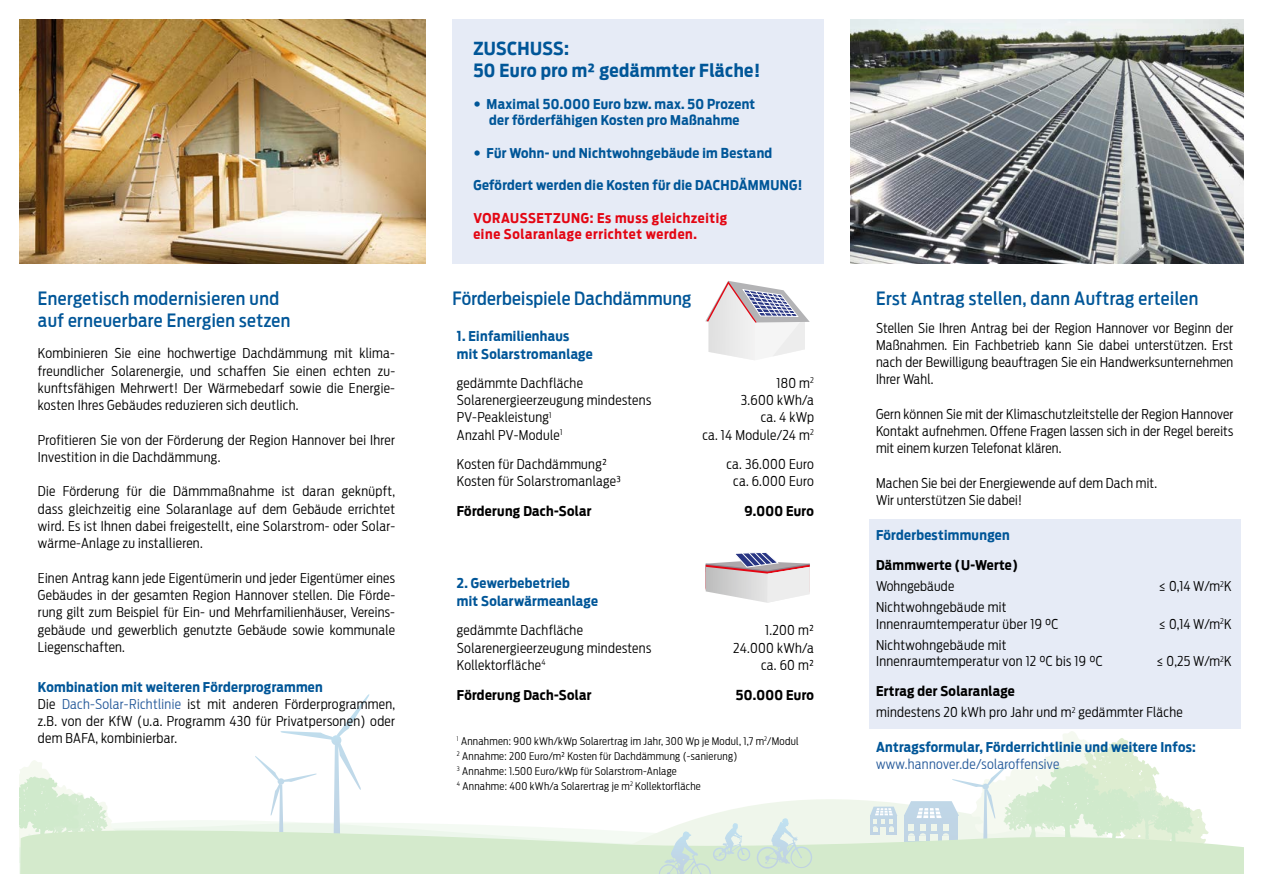
<style>
.page{position:relative;width:1263px;height:893px;background:#fff}
.page>*{position:absolute;margin:0;border:0;box-sizing:border-box;transform-origin:0 0}
.t1{font:500 18px/22.5px "Antenna Cond";letter-spacing:.025em;color:#005698}
.t2{font:700 18px/21.6px "Antenna Cond";letter-spacing:.025em;color:#005698}
.t3{font:300 13.5px/17.2px "Antenna Cond";letter-spacing:.025em;color:#000}
.t4{font:700 13.5px/18px "Antenna Cond";letter-spacing:.025em;color:#005698}
.t5{font:700 13.5px "Antenna Cond";letter-spacing:.025em;color:#000}
.t6{font:700 13.5px/16.2px "Antenna Cond";letter-spacing:.05em;color:#e30613}
.t7{font:300 13.5px "Antenna Cond";letter-spacing:.025em;color:#275b9b}
.t8{font:300 10.5px/15px "Antenna Cond";letter-spacing:.025em;color:#000}
.s1{font-weight:700;color:#005698}
.s2{color:#275b9b}
.s3{font-weight:700}
</style>
<div class="page">
<svg style="left:19px;top:694px;width:1225px;height:180px"></svg>
<div style="left:869px;top:519px;width:371px;height:209px;background:#e6ebf6"></div>
<div style="left:452px;top:19px;width:372px;height:245px;background:#e6ebf6"></div>
<img style="left:19px;top:19px;width:406px;height:245px">
<img style="left:850px;top:19px;width:394px;height:245px">
<svg style="left:705px;top:281px;width:105px;height:79px"></svg>
<svg style="left:706px;top:552px;width:104px;height:51px"></svg>
<h1 class="t1" style="left:38px;top:287px;width:254px">Energetisch modernisieren und auf erneuerbare Energien setzen</h1>
<p class="t3" style="left:38px;top:345px;width:359px;text-align:justify">Kombinieren Sie eine hochwertige Dachdämmung mit klima&shy;freundlicher Solarenergie, und schaffen Sie einen echten zu&shy;kunftsfähigen Mehrwert! Der Wärmebedarf sowie die Energie&shy;kosten Ihres Gebäudes reduzieren sich deutlich.</p>
<p class="t3" style="left:38px;top:431px;width:359px">Profitieren Sie von der Förderung der Region Hannover bei Ihrer<br>Investition in die Dachdämmung.</p>
<p class="t3" style="left:38px;top:483px;width:359px;text-align:justify">Die Förderung für die Dämmmaßnahme ist daran geknüpft, dass gleichzeitig eine Solaranlage auf dem Gebäude errichtet wird. Es ist Ihnen dabei freigestellt, eine Solarstrom- oder Solar&shy;wärme-Anlage zu installieren.</p>
<p class="t3" style="left:38px;top:569px;width:359px;text-align:justify">Einen Antrag kann jede Eigentümerin und jeder Eigentümer eines Gebäudes in der gesamten Region Hannover stellen. Die Förde&shy;rung gilt zum Beispiel für Ein- und Mehrfamilienhäuser, Vereins&shy;gebäude und gewerblich genutzte Gebäude sowie kommunale Liegenschaften.</p>
<p class="t3" style="left:38px;top:678px;width:359px"><span class="s1">Kombination mit weiteren Förderprogrammen<br></span>Die <span class="s2">Dach-Solar-Richtlinie</span> ist mit anderen Förderprogrammen, z.B. von der KfW (u.a. Programm 430 für Privatpersonen) oder dem BAFA, kombinierbar.</p>
<h1 class="t2" style="left:473px;top:38px;width:288px">ZUSCHUSS:<br>50 Euro pro m² gedämmter Fläche!</h1>
<p class="t4" style="left:487px;top:96px;width:270px;line-height:16.2px">Maximal 50.000 Euro bzw. max. 50 Prozent der förderfähigen Kosten pro Maßnahme</p>
<p class="t4" style="left:487px;top:144px;width:287px">Für Wohn- und Nichtwohngebäude im Bestand</p>
<p class="t4" style="left:473px;top:176px;width:331px">Gefördert werden die Kosten für die DACHDÄMMUNG!</p>
<p class="t6" style="left:473px;top:210px;width:255px">VORAUSSETZUNG: Es muss gleichzeitig eine Solaranlage errichtet werden.</p>
<h1 class="t1" style="left:452px;top:287px;width:240px">Förderbeispiele Dachdämmung</h1>
<h1 class="t1" style="left:876px;top:287px;width:324px">Erst Antrag stellen, dann Auftrag erteilen</h1>
<p class="t4" style="left:457px;top:327px;width:137px">1. Einfamilienhaus mit Solarstromanlage</p>
<p class="t3" style="left:457px;top:374px;width:128px">gedämmte Dachfläche</p>
<p class="t3" style="left:776px;top:374px;width:39px">180 m<sup>2</sup></p>
<p class="t3" style="left:457px;top:392px;width:196px">Solarenergieerzeugung mindestens</p>
<p class="t3" style="left:741px;top:392px;width:75px">3.600 kWh/a</p>
<p class="t3" style="left:457px;top:409px;width:96px">PV-Peakleistung<sup>1</sup></p>
<p class="t3" style="left:761px;top:409px;width:55px">ca. 4 kWp</p>
<p class="t3" style="left:457px;top:426px;width:107px">Anzahl PV-Module<sup>1</sup></p>
<p class="t3" style="left:702px;top:426px;width:113px">ca. 14 Module/24 m<sup>2</sup></p>
<p class="t3" style="left:457px;top:455px;width:152px">Kosten für Dachdämmung²</p>
<p class="t3" style="left:726px;top:455px;width:89px">ca. 36.000 Euro</p>
<p class="t3" style="left:457px;top:473px;width:166px">Kosten für Solarstromanlage³</p>
<p class="t3" style="left:733px;top:473px;width:82px">ca. 6.000 Euro</p>
<p class="t5" style="left:457px;top:503px;width:136px">Förderung Dach-Solar</p>
<p class="t5" style="left:744px;top:503px;width:71px">9.000 Euro</p>
<p class="t4" style="left:457px;top:574px;width:143px">2. Gewerbebetrieb<br>mit Solarwärmeanlage</p>
<p class="t3" style="left:457px;top:622px;width:128px">gedämmte Dachfläche</p>
<p class="t3" style="left:765px;top:622px;width:50px">1.200 m²</p>
<p class="t3" style="left:457px;top:639px;width:196px">Solarenergieerzeugung mindestens</p>
<p class="t3" style="left:733px;top:639px;width:82px">24.000 kWh/a</p>
<p class="t3" style="left:457px;top:656px;width:90px">Kollektorfläche<sup>4</sup></p>
<p class="t3" style="left:761px;top:656px;width:54px">ca. 60 m²</p>
<p class="t5" style="left:457px;top:687px;width:136px">Förderung Dach-Solar</p>
<p class="t5" style="left:736px;top:687px;width:80px">50.000 Euro</p>
<p class="t8" style="left:457px;top:733px;width:343px"><sup>1</sup> Annahmen: 900 kWh/kWp Solarertrag im Jahr, 300 Wp je Modul, 1,7 m<sup>2</sup>/Modul <sup>2</sup> Annahme: 200 Euro/m² Kosten für Dachdämmung (-sanierung)<br><sup>3</sup> Annahme: 1.500 Euro/kWp für Solarstrom-Anlage<br><sup>4</sup> Annahme: 400 kWh/a Solarertrag je m<sup>2</sup> Kollektorfläche</p>
<p class="t3" style="left:876px;top:319px;width:359px;text-align:justify">Stellen Sie Ihren Antrag bei der Region Hannover vor Beginn der Maßnahmen. Ein Fachbetrieb kann Sie dabei unterstützen. Erst nach der Bewilligung beauftragen Sie ein Handwerksunternehmen Ihrer Wahl.</p>
<p class="t3" style="left:876px;top:405px;width:359px;text-align:justify">Gern können Sie mit der Klimaschutzleitstelle der Region Hannover Kontakt aufnehmen. Offene Fragen lassen sich in der Regel bereits mit einem kurzen Telefonat klären.</p>
<p class="t3" style="left:876px;top:474px;width:283px">Machen Sie bei der Energiewende auf dem Dach mit.<br>Wir unterstützen Sie dabei!</p>
<p class="t4" style="left:876px;top:526px;width:135px">Förderbestimmungen</p>
<p class="t5" style="left:876px;top:557px;width:144px">Dämmwerte (U-Werte)</p>
<p class="t3" style="left:876px;top:578px;width:80px">Wohngebäude</p>
<p class="t3" style="left:1159px;top:578px;width:74px">≤ 0,14 W/m<sup>2</sup>K</p>
<p class="t3" style="left:876px;top:599px;width:184px;line-height:16.5px">Nichtwohngebäude mit<br>Innenraumtemperatur über 19 °C</p>
<p class="t3" style="left:1159px;top:615px;width:74px">≤ 0,14 W/m<sup>2</sup>K</p>
<p class="t3" style="left:876px;top:637px;width:228px;line-height:16.5px">Nichtwohngebäude mit<br>Innenraumtemperatur von 12 °C bis 19 °C</p>
<p class="t3" style="left:1156px;top:653px;width:77px">≤ 0,25 W/m<sup>2</sup>K</p>
<p class="t3" style="left:876px;top:681px;width:308px;line-height:21px"><span class="s3">Ertrag der Solaranlage<br></span>mindestens 20 kWh pro Jahr und m<sup>2</sup> gedämmter Fläche</p>
<p class="t4" style="left:876px;top:738px;width:321px">Antragsformular, Förderrichtlinie und weitere Infos:</p>
<p class="t7" style="left:876px;top:756px;width:185px">www.hannover.de/solaroffensive</p>
</div>
